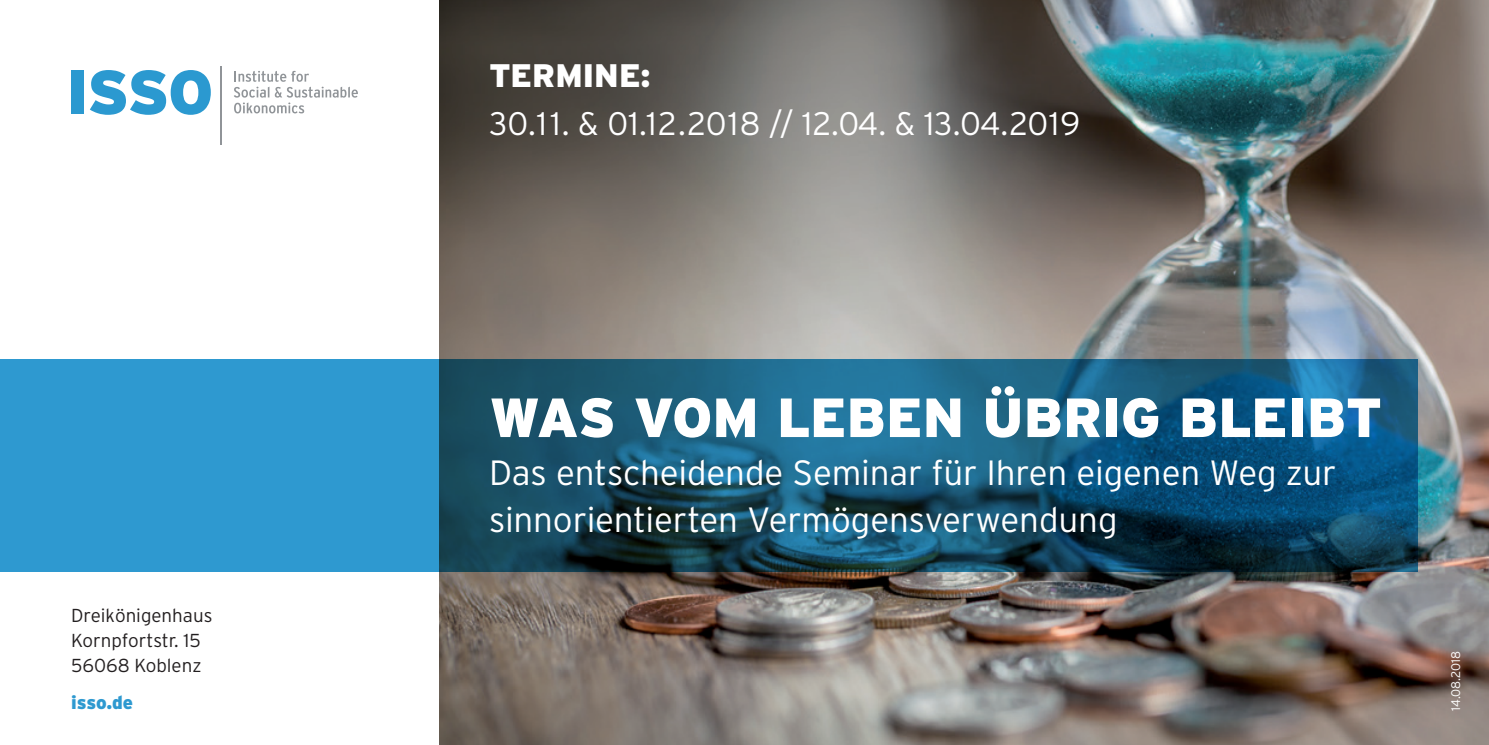
<style>
.page{position:relative;width:1489px;height:745px;background:#fff}
.page>*{position:absolute;margin:0;border:0;box-sizing:border-box;transform-origin:0 0}
.t1{font:900 55px "Interstate";letter-spacing:-.005em;color:#fff}
.t2{font:300 35px/47.5px "Interstate";letter-spacing:-.005em;color:#fff}
.t3{font:300 32.5px "Interstate";letter-spacing:.01em;color:#fff}
.t4{font:900 32.5px "Interstate";color:#fff}
.t5{font:300 18.75px/25px "Interstate";color:#231f20}
.t6{font:900 18.75px "Interstate";letter-spacing:-.005em;color:#2e99d0}
.t7{font:300 12.5px "Interstate";color:#fff}
</style>
<div class="page">
<img style="left:439px;top:0;width:1049px;height:744px">
<svg style="left:0;top:358px;width:1417px;height:213px;background:#1d698e"></svg>
<div style="left:71px;top:71px;width:12px;height:43px;background:#2b99d0"></div>
<svg style="left:90px;top:70px;width:121px;height:45px"></svg>
<svg style="left:234px;top:71px;width:124px;height:42px"></svg>
<hr style="left:220px;top:66px;width:2px;height:79px;background:#909498">
<p class="t5" style="left:71px;top:602px;width:143px">Dreikönigenhaus<br>Kornpfortstr. 15<br>56068 Koblenz</p>
<p class="t6" style="left:71px;top:690px;width:63px">isso.de</p>
<p class="t4" style="left:489px;top:56px;width:163px">TERMINE:</p>
<p class="t3" style="left:489px;top:103px;width:593px">30.11. &amp; 01.12.2018 // 12.04. &amp; 13.04.2019</p>
<h1 class="t1" style="left:489px;top:384px;width:894px">WAS VOM LEBEN ÜBRIG BLEIBT</h1>
<p class="t2" style="left:489px;top:448px;width:848px">Das entscheidende Seminar für Ihren eigenen Weg zur sinnorientierten Vermögensverwendung</p>
<p class="t7" style="left:1447px;top:710px;width:61px;rotate:-90deg">14.08.2018</p>
</div>
